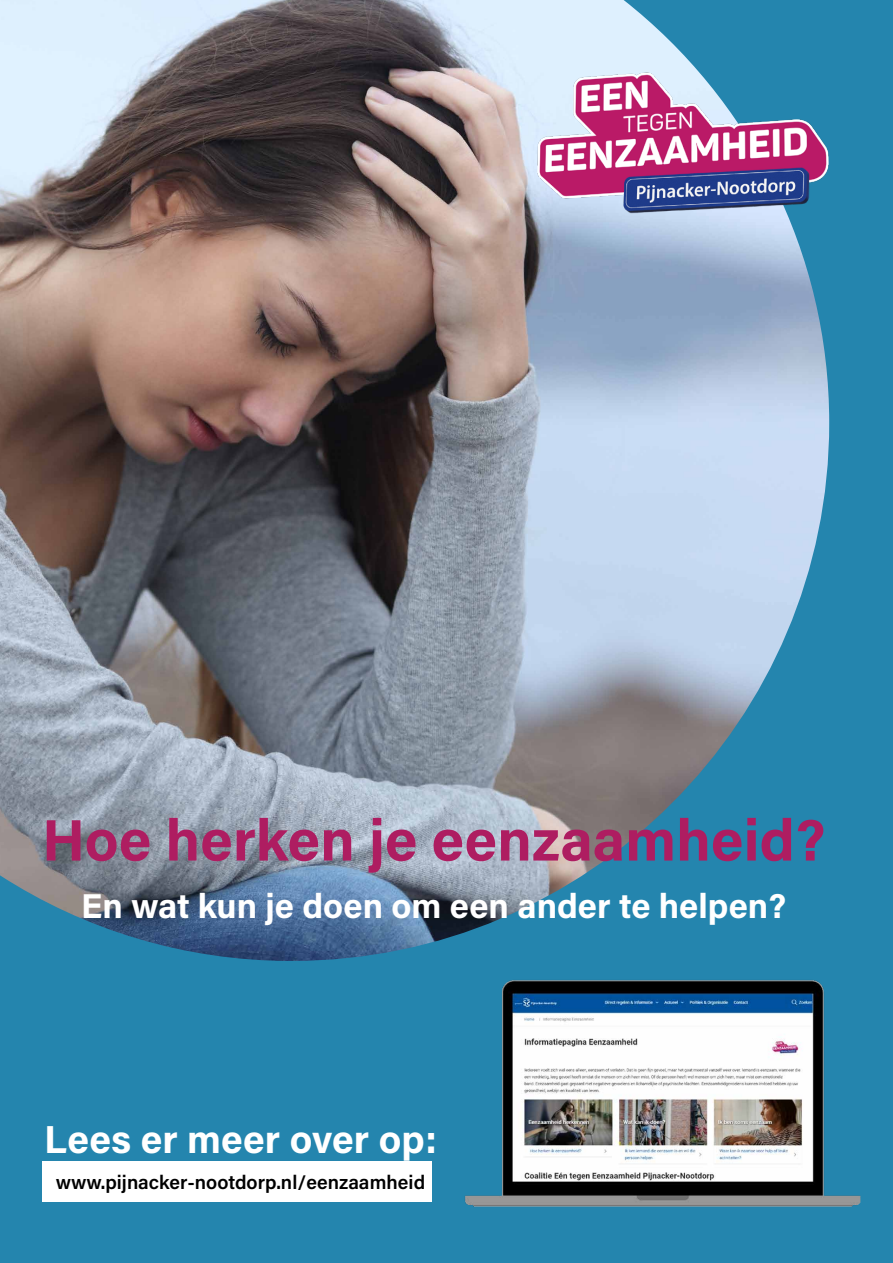
<style>
.page{position:relative;width:893px;height:1263px;background:#2485ae}
.page>*{position:absolute;margin:0;border:0;box-sizing:border-box;transform-origin:0 0}
.t1{font:700 58.5px "Acumin Pro";color:#ae1d61}
.t2{font:700 39px "Acumin Pro";letter-spacing:.005em;color:#fff}
.t3{font:700 34.5px "Acumin Pro";color:#fff}
.t4{font:19.5px "Acumin Variable Concept";color:#000}
</style>
<div class="page">
<div style="left:43px;top:1161px;width:389px;height:41px;background:#fff"></div>
<img style="left:0;top:0;width:829px;height:961px">
<img style="left:493px;top:27px;width:336px;height:217px">
<img style="left:458px;top:958px;width:403px;height:249px">
<h1 class="t1" style="left:42px;top:799px;width:785px">Hoe herken je eenzaamheid?</h1>
<h3 class="t3" style="left:81px;top:881px;width:706px">En wat kun je doen om een ander te helpen?</h3>
<h2 class="t2" style="left:44px;top:1111px;width:394px">Lees er meer over op:</h2>
<p class="t4" style="left:56px;top:1168px;width:371px">www.pijnacker-nootdorp.nl/eenzaamheid</p>
</div>
